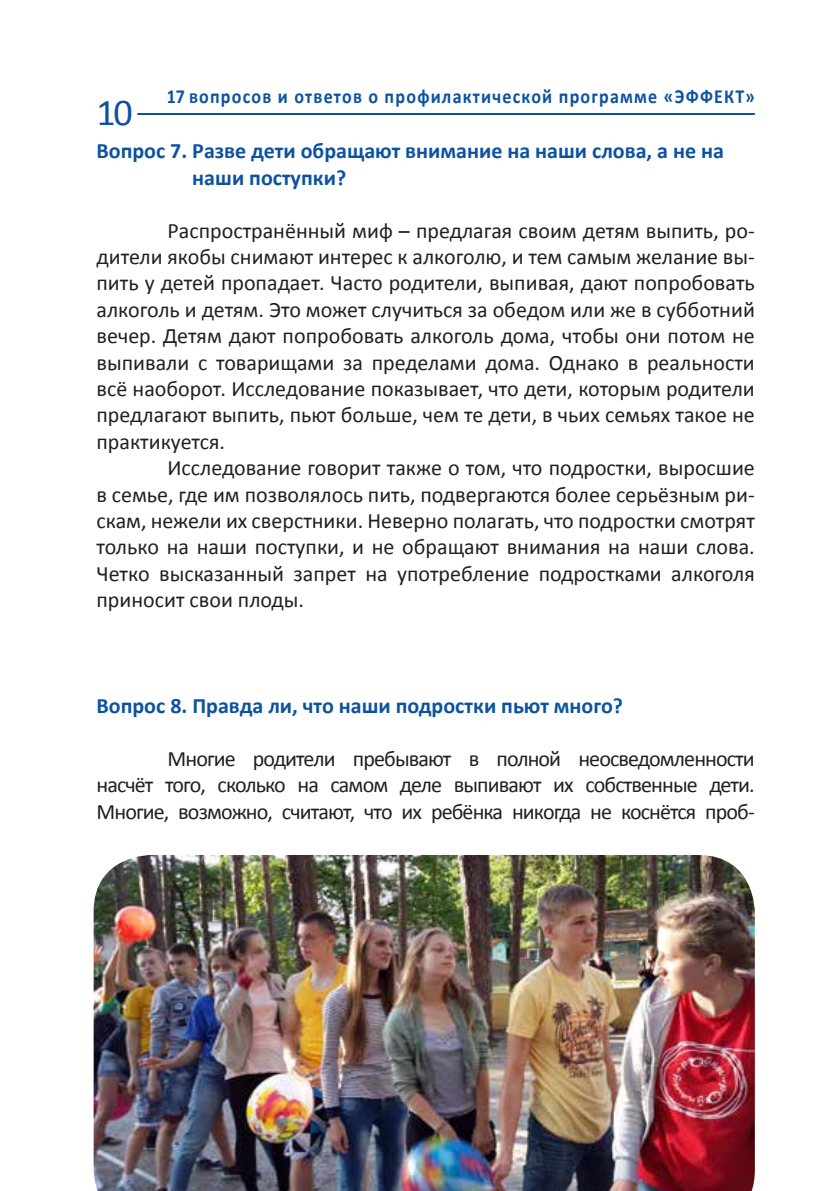
<style>
.page{position:relative;width:840px;height:1191px;background:#fff}
.page>*{position:absolute;margin:0;border:0;box-sizing:border-box;transform-origin:0 0}
.t1{font:38px "Calibri";color:#0c52a0}
.t2{font:22px/26.4px "Calibri";color:#231f20;text-align:justify}
.t3{font:700 22px/26.4px "Calibri";color:#0c52a0}
.t4{font:700 20px "Calibri";letter-spacing:.07em;color:#0c52a0;scale:.9 1}
</style>
<div class="page">
<hr style="left:137px;top:113px;width:617px;height:2px;background:#0c52a0">
<img style="left:94px;top:855px;width:660px;height:336px">
<p class="t4" style="left:167px;top:84px;width:654px">17 вопросов и ответов о профилактической программе «ЭФФЕКТ»</p>
<h1 class="t1" style="left:96px;top:89px;width:38px">10</h1>
<p class="t3" style="left:192px;top:137px;width:533px;text-indent:-96px">Вопрос 7. Разве дети обращают внимание на наши слова, а не на наши поступки?</p>
<p class="t2" style="left:96px;top:216px;width:659px;text-indent:71px">Распространённый миф – предлагая своим детям выпить, ро&shy;дители якобы снимают интерес к алкоголю, и тем самым желание вы&shy;пить у детей пропадает. Часто родители, выпивая, дают попробовать алкоголь и детям. Это может случиться за обедом или же в субботний вечер. Детям дают попробовать алкоголь дома, чтобы они потом не выпивали с товарищами за пределами дома. Однако в реальности всё наоборот. Исследование показывает, что дети, которым родители предлагают выпить, пьют больше, чем те дети, в чьих семьях такое не практикуется.</p>
<p class="t2" style="left:96px;top:453px;width:659px;text-indent:71px">Исследование говорит также о том, что подростки, выросшие в семье, где им позволялось пить, подвергаются более серьёзным ри&shy;скам, нежели их сверстники. Неверно полагать, что подростки смотрят только на наши поступки, и не обращают внимания на наши слова.<br>Четко высказанный запрет на употребление подростками алкоголя приносит свои плоды.</p>
<p class="t3" style="left:96px;top:691px;width:528px">Вопрос 8. Правда ли, что наши подростки пьют много?</p>
<p class="t2" style="left:96px;top:744px;width:659px;text-indent:71px">Многие родители пребывают в полной неосведомленности насчёт того, сколько на самом деле выпивают их собственные дети.<br>Многие, возможно, считают, что их ребёнка никогда не коснётся проб-</p>
</div>
